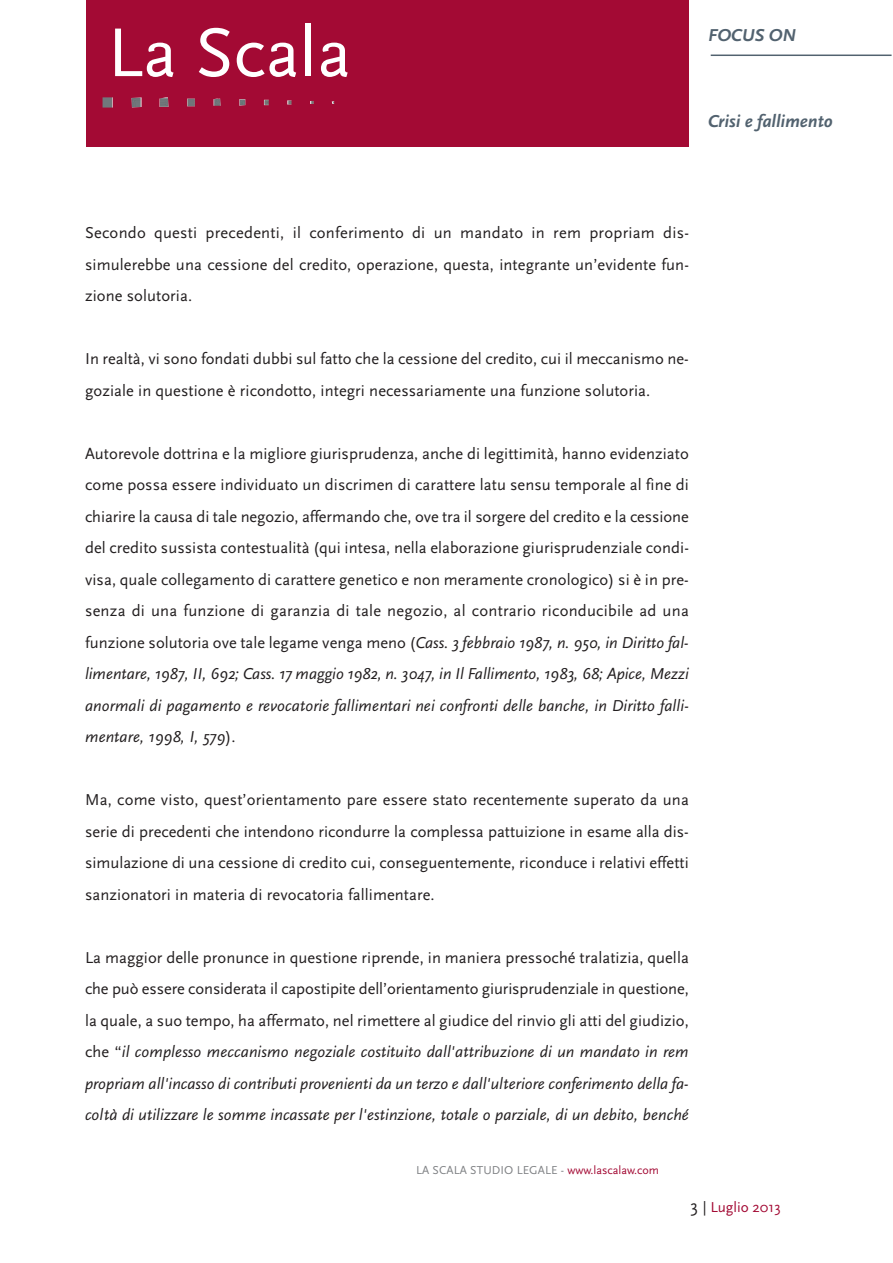
<style>
.page{position:relative;width:893px;height:1263px;background:#fff}
.page>*{position:absolute;margin:0;border:0;box-sizing:border-box;transform-origin:0 0}
.t1{font:72px "Scala Sans";color:#fff}
.t2{font:italic 700 18px "Scala Sans";color:#52626f}
.t3{font:16.5px/31.5px "Scala Sans";letter-spacing:.005em;color:#231f20;text-align:justify}
.t4{font:15px "Scala Sans";color:#a30a34}
.t5{font:12px "Scala Sans";letter-spacing:.01em;color:#808285}
.s1{font-style:italic}
.s2{color:#a30a34}
.s3{font-size:18px;color:#231f20}
.s4{color:#231f20}
</style>
<div class="page">
<div style="left:86px;top:0;width:603px;height:147px;background:#a30a34"></div>
<hr style="left:711px;top:55px;width:180px;height:1px;background:#52626f">
<img style="left:103px;top:97px;width:231px;height:11px">
<h1 class="t1" style="left:107px;top:14px;width:246px">La Scala</h1>
<p class="t2" style="left:708px;top:25px;width:90px">FOCUS ON</p>
<p class="t2" style="left:708px;top:111px;width:126px">Crisi e fallimento</p>
<p class="t3" style="left:85px;top:217px;width:605px">Secondo questi precedenti, il conferimento di un mandato in rem propriam dis&shy;simulerebbe una cessione del credito, operazione, questa, integrante un’evidente fun&shy;zione solutoria.</p>
<p class="t3" style="left:85px;top:343px;width:605px">In realtà, vi sono fondati dubbi sul fatto che la cessione del credito, cui il meccanismo ne&shy;goziale in questione è ricondotto, integri necessariamente una funzione solutoria.</p>
<p class="t3" style="left:85px;top:438px;width:605px">Autorevole dottrina e la migliore giurisprudenza, anche di legittimità, hanno evidenziato come possa essere individuato un discrimen di carattere latu sensu temporale al fine di chiarire la causa di tale negozio, affermando che, ove tra il sorgere del credito e la cessione del credito sussista contestualità (qui intesa, nella elaborazione giurisprudenziale condi&shy;visa, quale collegamento di carattere genetico e non meramente cronologico) si è in pre&shy;senza di una funzione di garanzia di tale negozio, al contrario riconducibile ad una funzione solutoria ove tale legame venga meno (<span class="s1">Cass. 3 febbraio 1987, n. 950, in Diritto fal&shy;limentare, 1987, II, 692; Cass. 17 maggio 1982, n. 3047, in Il Fallimento, 1983, 68; Apice, Mezzi anormali di pagamento e revocatorie fallimentari nei confronti delle banche, in Diritto falli&shy;mentare, 1998, I, 579</span>).</p>
<p class="t3" style="left:85px;top:784px;width:605px">Ma, come visto, quest’orientamento pare essere stato recentemente superato da una serie di precedenti che intendono ricondurre la complessa pattuizione in esame alla dis&shy;simulazione di una cessione di credito cui, conseguentemente, riconduce i relativi effetti sanzionatori in materia di revocatoria fallimentare.</p>
<p class="t3" style="left:85px;top:942px;width:605px">La maggior delle pronunce in questione riprende, in maniera pressoché tralatizia, quella che può essere considerata il capostipite dell’orientamento giurisprudenziale in questione, la quale, a suo tempo, ha affermato, nel rimettere al giudice del rinvio gli atti del giudizio, che “<span class="s1">il complesso meccanismo negoziale costituito dall'attribuzione di un mandato in rem propriam all'incasso di contributi provenienti da un terzo e dall'ulteriore conferimento della fa&shy;coltà di utilizzare le somme incassate per l'estinzione, totale o parziale, di un debito, benché</span></p>
<p class="t5" style="left:416px;top:1163px;width:244px">LA SCALA STUDIO LEGALE - <span class="s2">www.lascalaw.com</span></p>
<p class="t4" style="left:691px;top:1199px;width:92px"><span class="s3">3</span> <span class="s4">|</span> Luglio 2013</p>
</div>
